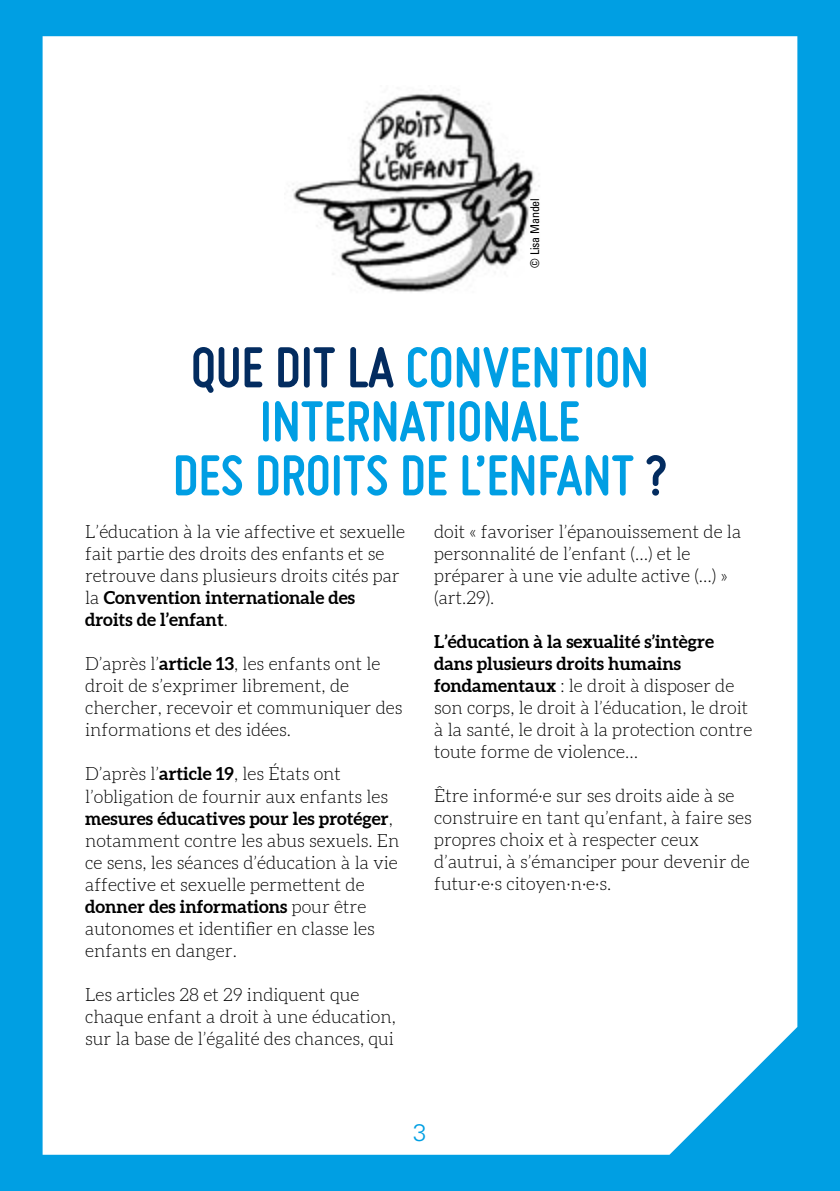
<style>
.page{position:relative;width:840px;height:1191px;background:#fff}
.page>*{position:absolute;margin:0;border:0;box-sizing:border-box;transform-origin:0 0}
.t1{font:700 60px/54px "Miso";color:#009ee3;text-align:center}
.t2{font:300 24px "Univers LT Std";color:#009fe3}
.t3{font:300 18px/22px "Aleo";color:#000}
.t4{font:condensed 12px "Univers LT Std";letter-spacing:-.01em;color:#000}
.s1{color:#032c60}
.s2{font-weight:700}
</style>
<div class="page">
<div style="left:0;top:0;width:839px;height:1191px;background:#009fe3"></div>
<div style="left:43px;top:36px;width:753px;height:1118px;background:#fff"></div>
<img style="left:284px;top:85px;width:271px;height:217px">
<p class="t4" style="left:527px;top:267px;width:71px;rotate:-90deg">© Lisa Mandel</p>
<h1 class="t1" style="left:173px;top:339px;width:495px"><span class="s1">QUE DIT LA</span> CONVENTION<br>INTERNATIONALE<br>DES DROITS DE L’ENFANT <span class="s1">?</span></h1>
<p class="t3" style="left:85px;top:522px;width:321px">L’éducation à la vie affective et sexuelle fait partie des droits des enfants et se retrouve dans plusieurs droits cités par la <span class="s2">Convention internationale des droits de l’enfant</span>.</p>
<p class="t3" style="left:85px;top:654px;width:318px">D’après l’<span class="s2">article 13</span>, les enfants ont le droit de s’exprimer librement, de chercher, recevoir et communiquer des informations et des idées.</p>
<p class="t3" style="left:85px;top:764px;width:315px">D’après l’<span class="s2">article 19</span>, les États ont l’obligation de fournir aux enfants les <span class="s2">mesures éducatives pour les protéger</span>, notamment contre les abus sexuels. En ce sens, les séances d’éducation à la vie affective et sexuelle permettent de <span class="s2">donner des informations</span> pour être autonomes et identifier en classe les enfants en danger.</p>
<p class="t3" style="left:85px;top:984px;width:312px">Les articles 28 et 29 indiquent que chaque enfant a droit à une éducation, sur la base de l’égalité des chances, qui</p>
<p class="t3" style="left:434px;top:522px;width:308px">doit « favoriser l’épanouissement de la personnalité de l’enfant (…) et le préparer à une vie adulte active (…) » (art.29).</p>
<p class="t3" style="left:434px;top:632px;width:319px"><span class="s2">L’éducation à la sexualité s’intègre dans plusieurs droits humains fondamentaux</span> : le droit à disposer de son corps, le droit à l’éducation, le droit à la santé, le droit à la protection contre toute forme de violence…</p>
<p class="t3" style="left:434px;top:786px;width:319px">Être informé·e sur ses droits aide à se construire en tant qu’enfant, à faire ses propres choix et à respecter ceux d’autrui, à s’émanciper pour devenir de futur·e·s citoyen·n·e·s.</p>
<h2 class="t2" style="left:413px;top:1117px;width:15px">3</h2>
</div>
